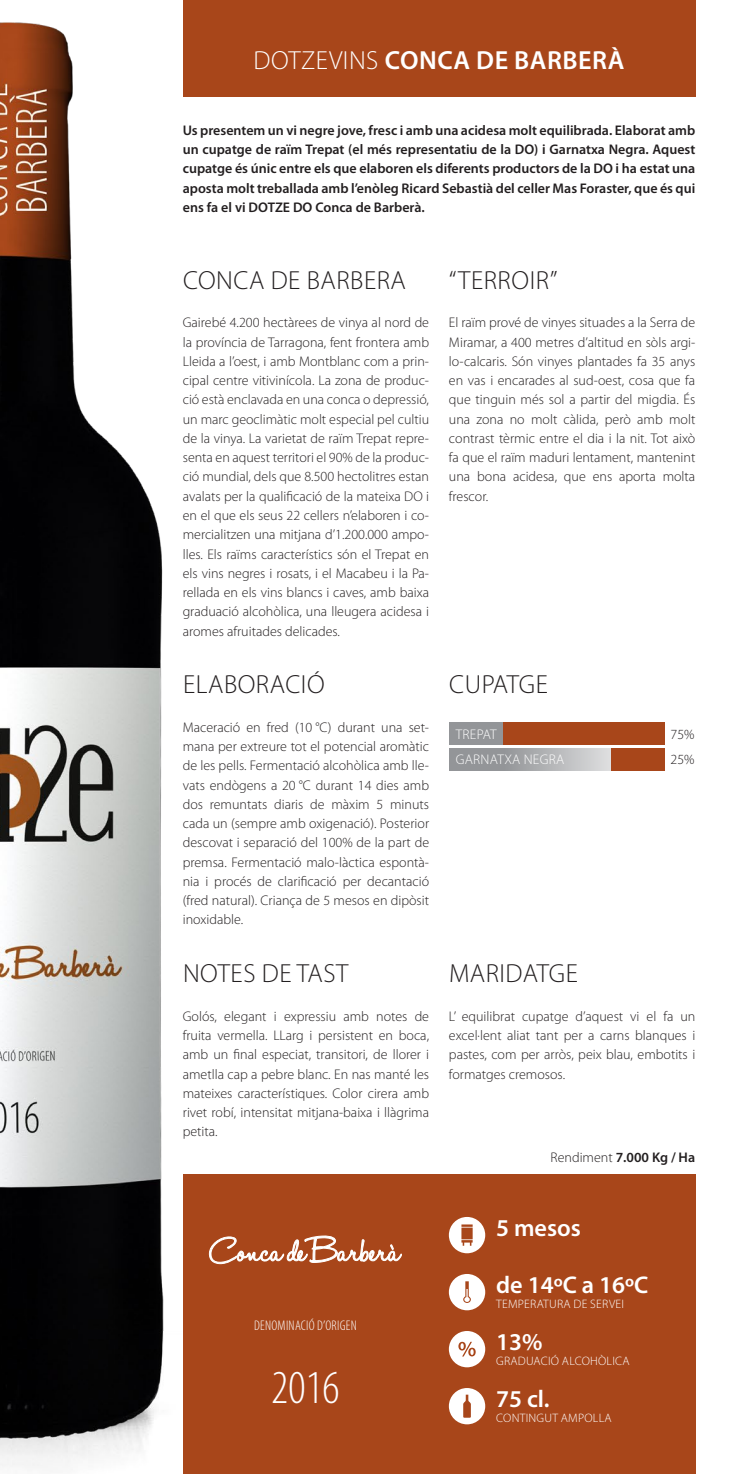
<style>
.page{position:relative;width:745px;height:1474px;background:#fff}
.page>*{position:absolute;margin:0;border:0;box-sizing:border-box;transform-origin:0 0}
.t1{font:300 condensed 47.43px "Myriad Pro";color:#fff}
.t2{font:300 26.25px "Myriad Pro";letter-spacing:.02em;color:#231f20}
.t3{font:600 26.25px "Myriad Pro";letter-spacing:.02em;color:#fff}
.t4{font:600 24.15px "Myriad Pro";color:#fff}
.t5{font:300 14px/19.2px "Myriad Pro";color:#231f20;text-align:justify}
.t6{font:600 14px/19.2px "Myriad Pro";color:#231f20;text-align:justify}
.t7{font:300 condensed 14px "Myriad Pro";letter-spacing:.02em;color:#fff}
.t8{font:300 14px "Myriad Pro";letter-spacing:.02em;color:#fff}
.t9{font:300 12.25px "Myriad Pro";letter-spacing:.02em;color:#fff}
.s1{font-weight:300}
</style>
<div class="page">
<img style="left:0;top:22px;width:551px;height:1444px">
<div style="left:183px;top:0;width:511px;height:96px;background:#a8461a"></div>
<div style="left:183px;top:1174px;width:511px;height:299px;background:#a8461a"></div>
<div style="left:448px;top:1216px;width:37px;height:37px;background:#fff;border-radius:50%"></div>
<div style="left:448px;top:1273px;width:37px;height:37px;background:#fff;border-radius:50%"></div>
<svg style="left:463px;top:1281px;width:7px;height:21px"></svg>
<div style="left:448px;top:1330px;width:37px;height:37px;background:#fff;border-radius:50%"></div>
<svg style="left:458px;top:1341px;width:17px;height:15px"></svg>
<div style="left:448px;top:1387px;width:37px;height:37px;background:#fff;border-radius:50%"></div>
<svg style="left:463px;top:1394px;width:7px;height:23px"></svg>
<svg style="left:461px;top:1224px;width:11px;height:21px"></svg>
<svg style="left:209px;top:1235px;width:193px;height:30px"></svg>
<div style="left:448px;top:722px;width:216px;height:22px;background:#939598"></div>
<svg style="left:448px;top:748px;width:162px;height:22px;background:#acadb0"></svg>
<div style="left:502px;top:722px;width:162px;height:22px;background:#a8461a"></div>
<div style="left:610px;top:748px;width:54px;height:22px;background:#a8461a"></div>
<p class="t3" style="left:253px;top:44px;width:372px"><span class="s1">DOTZEVINS</span> CONCA DE BARBERÀ</p>
<p class="t6" style="left:183px;top:120px;width:514px">Us presentem un vi negre jove, fresc i amb una acidesa molt equilibrada. Elaborat amb un cupatge de raïm Trepat (el més representatiu de la DO) i Garnatxa Negra. Aquest cupatge és únic entre els que elaboren els diferents productors de la DO i ha estat una aposta molt treballada amb l’enòleg Ricard Sebastià del celler Mas Foraster, que és qui ens fa el vi DOTZE DO Conca de Barberà.</p>
<p class="t2" style="left:183px;top:264px;width:224px">CONCA DE BARBERA</p>
<p class="t5" style="left:183px;top:313px;width:248px">Gairebé 4.200 hectàrees de vinya al nord de la província de Tarragona, fent frontera amb Lleida a l’oest, i amb Montblanc com a prin&shy;cipal centre vitivinícola. La zona de produc&shy;ció està enclavada en una conca o depressió, un marc geoclimàtic molt especial pel cultiu de la vinya. La varietat de raïm Trepat repre&shy;senta en aquest territori el 90% de la produc&shy;ció mundial, dels que 8.500 hectolitres estan avalats per la qualificació de la mateixa DO i en el que els seus 22 cellers n’elaboren i co&shy;mercialitzen una mitjana d’1.200.000 ampo&shy;lles. Els raïms característics són el Trepat en els vins negres i rosats, i el Macabeu i la Pa&shy;rellada en els vins blancs i caves, amb baixa graduació alcohòlica, una lleugera acidesa i aromes afruitades delicades.</p>
<p class="t2" style="left:448px;top:264px;width:110px">“TERROIR”</p>
<p class="t5" style="left:448px;top:313px;width:248px">El raïm prové de vinyes situades a la Serra de Miramar, a 400 metres d’altitud en sòls argi&shy;lo-calcaris. Són vinyes plantades fa 35 anys en vas i encarades al sud-oest, cosa que fa que tinguin més sol a partir del migdia. És una zona no molt càlida, però amb molt contrast tèrmic entre el dia i la nit. Tot això fa que el raïm maduri lentament, mantenint una bona acidesa, que ens aporta molta frescor.</p>
<p class="t2" style="left:183px;top:668px;width:143px">ELABORACIÓ</p>
<p class="t2" style="left:449px;top:668px;width:100px">CUPATGE</p>
<p class="t5" style="left:183px;top:717px;width:248px">Maceració en fred (10 °C) durant una set&shy;mana per extreure tot el potencial aromàtic de les pells. Fermentació alcohòlica amb lle&shy;vats endògens a 20 °C durant 14 dies amb dos remuntats diaris de màxim 5 minuts cada un (sempre amb oxigenació). Posterior descovat i separació del 100% de la part de premsa. Fermentació malo-làctica espontà&shy;nia i procés de clarificació per decantació (fred natural). Criança de 5 mesos en dipòsit inoxidable.</p>
<p class="t2" style="left:183px;top:957px;width:167px">NOTES DE TAST</p>
<p class="t5" style="left:183px;top:1006px;width:248px">Golós, elegant i expressiu amb notes de fruita vermella. LLarg i persistent en boca, amb un final especiat, transitori, de llorer i ametlla cap a pebre blanc. En nas manté les mateixes característiques. Color cirera amb rivet robí, intensitat mitjana-baixa i llàgrima petita.</p>
<p class="t8" style="left:455px;top:725px;width:42px">TREPAT</p>
<p class="t5" style="left:670px;top:724px;width:25px">75%</p>
<p class="t8" style="left:455px;top:751px;width:110px">GARNATXA NEGRA</p>
<p class="t5" style="left:670px;top:750px;width:25px">25%</p>
<p class="t2" style="left:449px;top:957px;width:130px">MARIDATGE</p>
<p class="t5" style="left:448px;top:1006px;width:248px">L’ equilibrat cupatge d’aquest vi el fa un excel·lent aliat tant per a carns blanques i pastes, com per arròs, peix blau, embotits i formatges cremosos.</p>
<p class="t6" style="left:550px;top:1147px;width:146px"><span class="s1">Rendiment</span> 7.000 Kg / Ha</p>
<p class="t7" style="left:254px;top:1317px;width:104px">DENOMINACIÓ D’ORIGEN</p>
<p class="t1" style="left:271px;top:1359px;width:70px">2016</p>
<p class="t4" style="left:495px;top:1212px;width:86px">5 mesos</p>
<p class="t4" style="left:495px;top:1269px;width:154px">de 14ºC a 16ºC</p>
<p class="t9" style="left:496px;top:1296px;width:129px">TEMPERATURA DE SERVEI</p>
<p class="t4" style="left:495px;top:1326px;width:48px">13%</p>
<p class="t9" style="left:496px;top:1353px;width:135px">GRADUACIÓ ALCOHÒLICA</p>
<p class="t4" style="left:495px;top:1383px;width:55px">75 cl.</p>
<p class="t9" style="left:496px;top:1410px;width:117px">CONTINGUT AMPOLLA</p>
</div>
